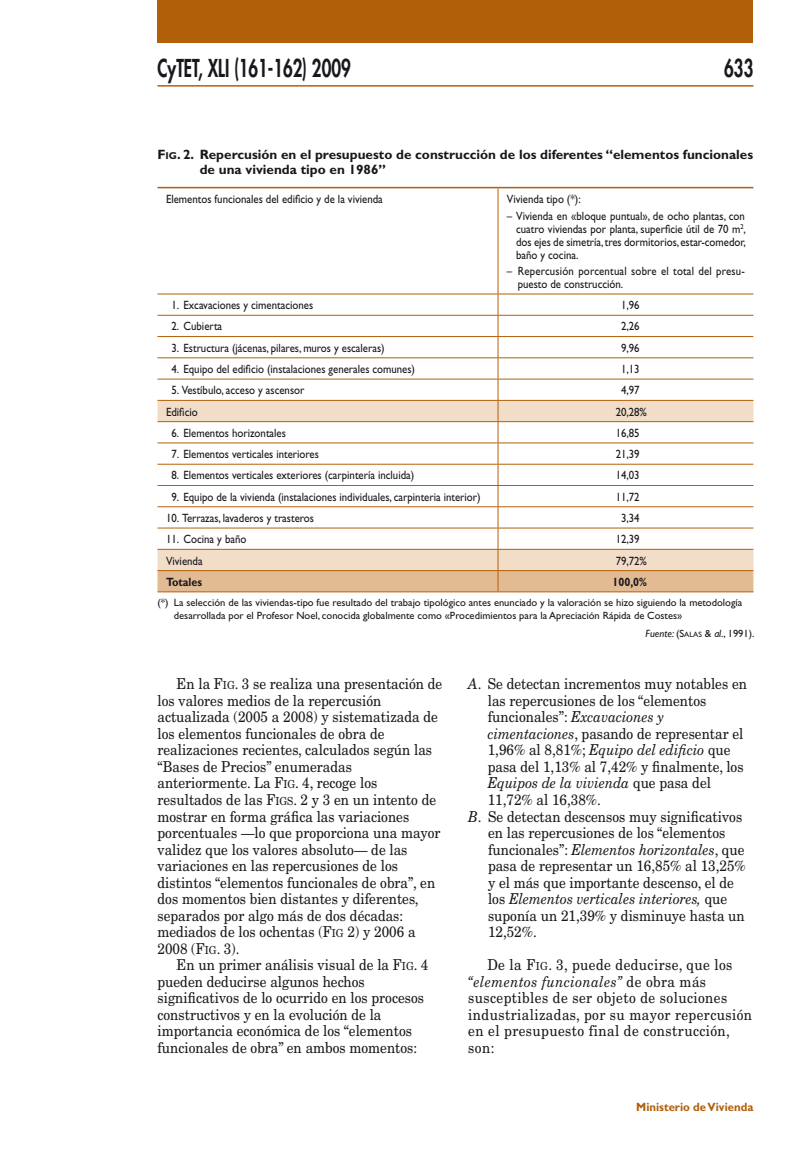
<style>
.page{position:relative;width:796px;height:1149px;background:#fff}
.page>*{position:absolute;margin:0;border:0;box-sizing:border-box;transform-origin:0 0}
.t1{font:800 24px "Futura";color:#1a171c;scale:.7 1}
.t2{font:15px/16.5px "New Century Schlbk";color:#1a171c;scale:.9 1}
.t3{font:15px/16.5px "New Century Schlbk";letter-spacing:.03em;color:#1a171c;scale:.9 1}
.t4{font:italic 15px "New Century Schlbk";color:#1a171c;scale:.9 1}
.t5{font:700 13.5px/15px "Gill Sans";color:#1a171c}
.t6{font:12px/13px "Gill Sans";color:#1a171c;text-align:justify;scale:.9 1}
.t7{font:12px/13px "Gill Sans";letter-spacing:.02em;color:#1a171c;scale:.9 1}
.t8{font:700 12px "Gill Sans";color:#b16009;scale:.95 1}
.t9{font:700 12px "Gill Sans";color:#1a171c;scale:.9 1}
.t10{font:10.5px/13.5px "Gill Sans";color:#1a171c}
.s1{font-style:inherit}
.s2{font-size:10.05px}
.s3{font-style:italic}
.s4{font-size:7.8px}
.s5{font-size:11.1px}
.s6{font-style:normal}
</style>
<div class="page">
<div style="left:157px;top:0;width:596px;height:43px;background:#b16009"></div>
<hr style="left:157px;top:85px;width:596px;height:2px;background:#b16009">
<hr style="left:157px;top:187px;width:340px;height:1px;background:#b16009">
<hr style="left:497px;top:187px;width:256px;height:1px;background:#b16009">
<hr style="left:157px;top:293px;width:340px;height:1px;background:#b16009">
<hr style="left:497px;top:293px;width:256px;height:1px;background:#b16009">
<hr style="left:157px;top:591px;width:340px;height:1px;background:#b16009">
<hr style="left:497px;top:591px;width:256px;height:1px;background:#b16009">
<hr style="left:497px;top:188px;width:1px;height:105px;background:#b16009">
<svg style="left:157px;top:294px;width:596px;height:297px"></svg>
<h1 class="t1" style="left:157px;top:52px;width:277px">CyTET, XLI (161-162) 2009</h1>
<h1 class="t1" style="left:723px;top:52px;width:43px">633</h1>
<p class="t5" style="left:199px;top:147px;width:554px;text-indent:-42px"><span class="s1">F</span><span class="s2">ig</span>. 2. Repercusión en el presupuesto de construcción de los diferentes “elementos funcionales de una vivienda tipo en 1986”</p>
<p class="t6" style="left:166px;top:192px;width:242px">Elementos funcionales del edificio y de la vivienda</p>
<p class="t6" style="left:506px;top:192px;width:84px">Vivienda tipo (*):</p>
<p class="t6" style="left:516px;top:210px;width:257px;text-indent:-9px">– Vivienda en «bloque puntual», de ocho plantas, con cuatro viviendas por planta, superficie útil de 70 m<sup>2</sup>, dos ejes de simetría, tres dormitorios, estar-comedor, baño y cocina.</p>
<p class="t7" style="left:517px;top:264px;width:254px;text-indent:-11px">– Repercusión porcentual sobre el total del presu&shy;puesto de construcción.</p>
<p class="t6" style="left:171px;top:298px;width:159px">1. Excavaciones y cimentaciones</p>
<p class="t6" style="left:620px;top:298px;width:22px">1,96</p>
<p class="t6" style="left:171px;top:320px;width:58px">2. Cubierta</p>
<p class="t6" style="left:620px;top:320px;width:22px">2,26</p>
<p class="t6" style="left:171px;top:341px;width:238px">3. Estructura (jácenas, pilares, muros y escaleras)</p>
<p class="t6" style="left:620px;top:341px;width:22px">9,96</p>
<p class="t6" style="left:171px;top:362px;width:272px">4. Equipo del edificio (instalaciones generales comunes)</p>
<p class="t6" style="left:620px;top:362px;width:22px">1,13</p>
<p class="t6" style="left:171px;top:383px;width:149px">5. Vestíbulo, acceso y ascensor</p>
<p class="t6" style="left:620px;top:383px;width:22px">4,97</p>
<p class="t6" style="left:166px;top:405px;width:37px">Edificio</p>
<p class="t6" style="left:615px;top:405px;width:36px">20,28%</p>
<p class="t6" style="left:171px;top:426px;width:129px">6. Elementos horizontales</p>
<p class="t6" style="left:615px;top:426px;width:28px">16,85</p>
<p class="t6" style="left:171px;top:447px;width:165px">7. Elementos verticales interiores</p>
<p class="t6" style="left:615px;top:447px;width:28px">21,39</p>
<p class="t6" style="left:171px;top:468px;width:271px">8. Elementos verticales exteriores (carpintería incluida)</p>
<p class="t6" style="left:615px;top:468px;width:28px">14,03</p>
<p class="t6" style="left:171px;top:490px;width:345px">9. Equipo de la vivienda (instalaciones individuales, carpinteria interior)</p>
<p class="t6" style="left:615px;top:490px;width:28px">11,72</p>
<p class="t6" style="left:166px;top:511px;width:166px">10. Terrazas, lavaderos y trasteros</p>
<p class="t6" style="left:620px;top:511px;width:22px">3,34</p>
<p class="t6" style="left:166px;top:532px;width:91px">11. Cocina y baño</p>
<p class="t6" style="left:615px;top:532px;width:28px">12,39</p>
<p class="t6" style="left:166px;top:554px;width:42px">Vivienda</p>
<p class="t6" style="left:615px;top:554px;width:36px">79,72%</p>
<p class="t9" style="left:166px;top:574px;width:42px">Totales</p>
<p class="t9" style="left:612px;top:574px;width:40px">100,0%</p>
<p class="t10" style="left:174px;top:595px;width:569px;text-indent:-16px">(*) La selección de las viviendas-tipo fue resultado del trabajo tipológico antes enunciado y la valoración se hizo siguiendo la metodología desarrollada por el Profesor Noel, conocida globalmente como «Procedimientos para la Apreciación Rápida de Costes»</p>
<p class="t10" style="left:645px;top:626px;width:110px"><span class="s3">Fuente:</span> (<span class="s1">S</span><span class="s4">ALAS</span> &amp; <span class="s3">al</span>., 1991).</p>
<p class="t2" style="left:157px;top:675px;width:318px;text-indent:19px">En la <span class="s1">F</span><span class="s5">ig</span>. 3 se realiza una presentación de los valores medios de la repercusión actualizada (2005 a 2008) y sistematizada de los elementos funcionales de obra de realizaciones recientes, calculados según las “Bases de Precios” enumeradas anteriormente. La <span class="s1">F</span><span class="s5">ig</span>. 4, recoge los resultados de las <span class="s1">F</span><span class="s5">igs</span>. 2 y 3 en un intento de mostrar en forma gráfica las variaciones porcentuales —lo que proporciona una mayor validez que los valores absoluto— de las variaciones en las repercusiones de los distintos “elementos funcionales de obra”, en dos momentos bien distantes y diferentes, separados por algo más de dos décadas: mediados de los ochentas (<span class="s1">F</span><span class="s5">ig</span> 2) y 2006 a 2008 (<span class="s1">F</span><span class="s5">ig</span>. 3).</p>
<p class="t2" style="left:157px;top:956px;width:302px;text-indent:19px">En un primer análisis visual de la <span class="s1">F</span><span class="s5">ig</span>. 4 pueden deducirse algunos hechos significativos de lo ocurrido en los procesos constructivos y en la evolución de la importancia económica de los “elementos funcionales de obra” en ambos momentos:</p>
<p class="t2" style="left:468px;top:675px;width:311px"><span class="s3">A</span>. Se detectan incrementos muy notables en</p>
<p class="t2" style="left:487px;top:692px;width:244px">las repercusiones de los “elementos</p>
<p class="t2" style="left:487px;top:708px;width:197px">funcionales”: <span class="s3">Excavaciones y</span></p>
<p class="t2" style="left:487px;top:725px;width:285px"><span class="s3">cimentaciones</span>, pasando de representar el</p>
<p class="t4" style="left:487px;top:740px;width:271px"><span class="s6">1,96% al 8,81%;</span> Equipo del edificio <span class="s6">que</span></p>
<p class="t2" style="left:487px;top:758px;width:285px">pasa del 1,13% al 7,42% y finalmente, los</p>
<p class="t4" style="left:487px;top:773px;width:249px">Equipos de la vivienda <span class="s6">que pasa del</span></p>
<p class="t2" style="left:487px;top:791px;width:127px">11,72% al 16,38%.</p>
<p class="t2" style="left:468px;top:807px;width:306px"><span class="s3">B</span>. Se detectan descensos muy significativos</p>
<p class="t2" style="left:487px;top:824px;width:265px">en las repercusiones de los “elementos</p>
<p class="t4" style="left:487px;top:839px;width:286px"><span class="s6">funcionales”:</span> Elementos horizontales<span class="s6">, que</span></p>
<p class="t2" style="left:487px;top:857px;width:288px">pasa de representar un 16,85% al 13,25%</p>
<p class="t2" style="left:487px;top:873px;width:275px">y el más que importante descenso, el de</p>
<p class="t4" style="left:487px;top:889px;width:267px"><span class="s6">los</span> Elementos verticales interiores, <span class="s6">que</span></p>
<p class="t2" style="left:487px;top:906px;width:287px">suponía un 21,39% y disminuye hasta un</p>
<p class="t2" style="left:487px;top:923px;width:56px">12,52%.</p>
<p class="t3" style="left:468px;top:956px;width:317px;text-indent:19px">De la <span class="s1">F</span><span class="s5">ig</span>. 3, puede deducirse, que los <span class="s3">“elementos funcionales”</span> de obra más susceptibles de ser objeto de soluciones industrializadas, por su mayor repercusión en el presupuesto final de construcción, son:</p>
<p class="t8" style="left:636px;top:1099px;width:125px">Ministerio de Vivienda</p>
</div>
